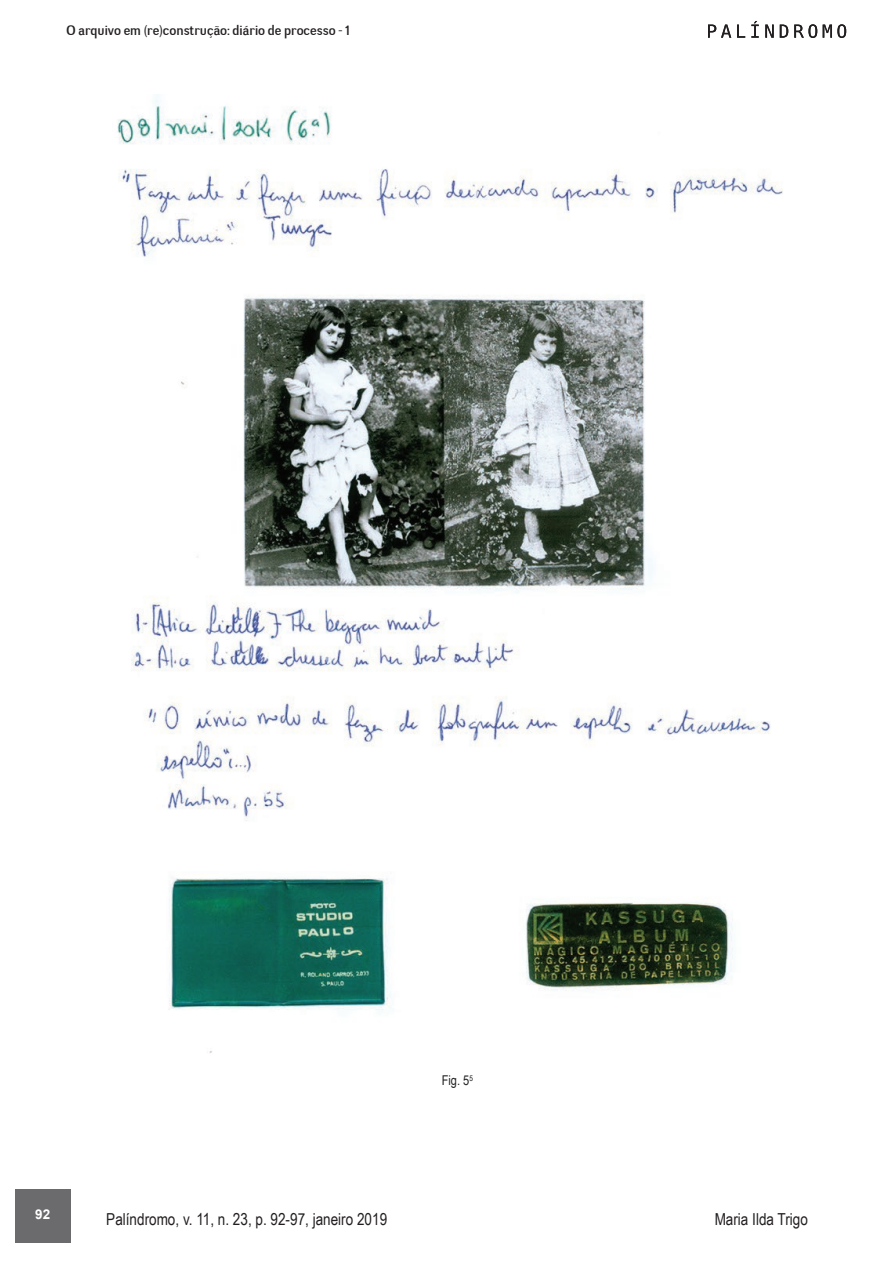
<style>
.page{position:relative;width:893px;height:1263px;background:#fff}
.page>*{position:absolute;margin:0;border:0;box-sizing:border-box;transform-origin:0 0}
.t1{font:16.5px "Arial Narrow";color:#231f20}
.t2{font:13.5px "Negotiate Free";color:#231f20}
.t3{font:13.5px "Arial Narrow";color:#231f20}
.t4{font:700 13.5px "Arial";color:#fff}
</style>
<div class="page">
<div style="left:15px;top:1189px;width:55px;height:53px;background:#6b6b6e"></div>
<svg style="left:708px;top:25px;width:23px;height:13px"></svg>
<svg style="left:737px;top:25px;width:8px;height:13px"></svg>
<svg style="left:751px;top:21px;width:8px;height:17px"></svg>
<svg style="left:765px;top:25px;width:9px;height:13px"></svg>
<svg style="left:780px;top:25px;width:8px;height:13px"></svg>
<svg style="left:794px;top:24px;width:23px;height:14px"></svg>
<svg style="left:823px;top:24px;width:23px;height:14px"></svg>
<img style="left:117px;top:95px;width:666px;height:958px">
<p class="t2" style="left:67px;top:22px;width:285px">O arquivo em (re)construção: diário de processo - 1</p>
<p class="t4" style="left:35px;top:1205px;width:17px">92</p>
<p class="t1" style="left:106px;top:1206px;width:282px">Palíndromo, v. 11, n. 23, p. 92-97, janeiro 2019</p>
<p class="t3" style="left:442px;top:1070px;width:33px">Fig. 5<sup>5</sup></p>
<p class="t1" style="left:715px;top:1206px;width:95px">Maria Ilda Trigo</p>
</div>
